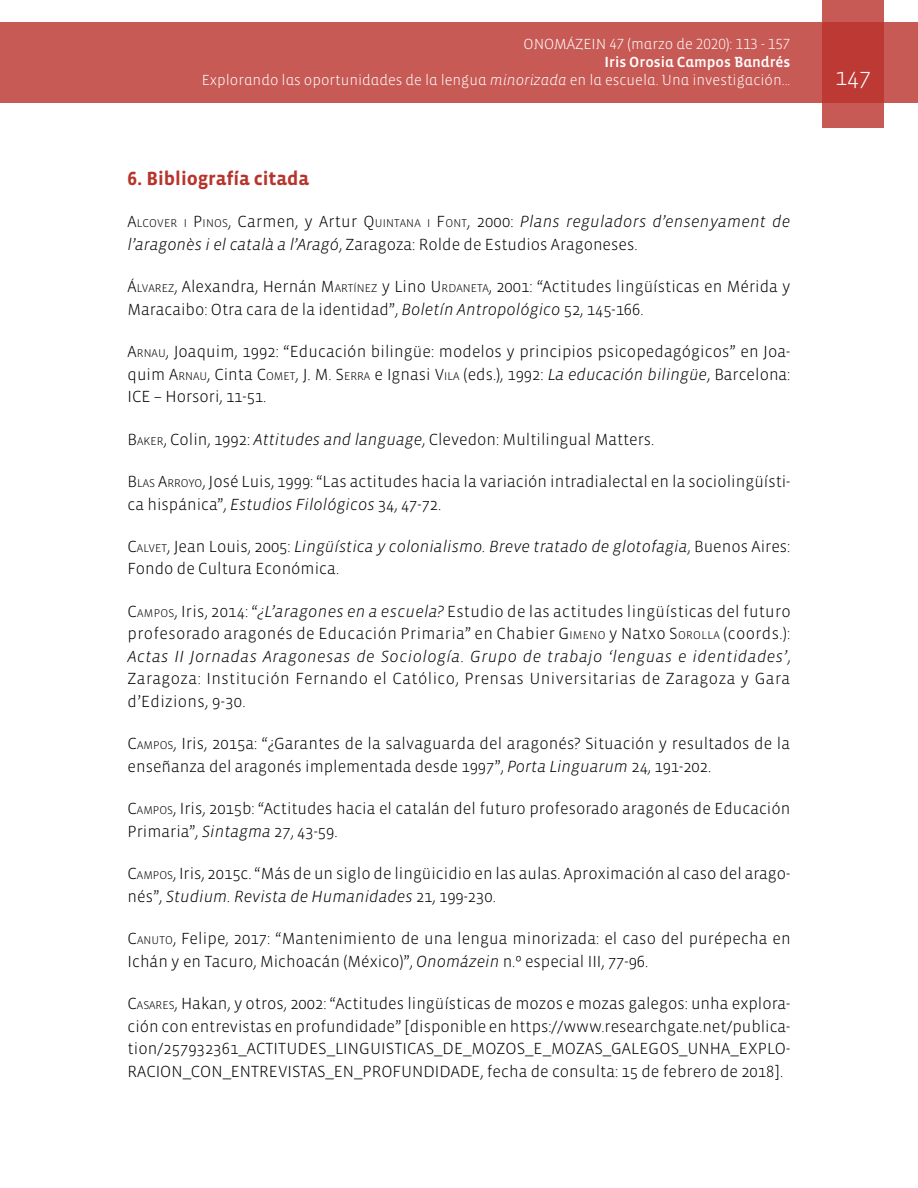
<style>
.page{position:relative;width:918px;height:1188px;background:#fff}
.page>*{position:absolute;margin:0;border:0;box-sizing:border-box;transform-origin:0 0}
.t1{font:300 24px "Vista Sans";color:#fff}
.t2{font:700 19.5px "Vista Sans";color:#b7342c}
.t3{font:300 16.5px/22.5px "Vista Sans";color:#000}
.t4{font:italic 300 16.5px/22.5px "Vista Sans";letter-spacing:.01em;color:#000}
.t5{font:300 15px "Vista Sans Alt";color:#fff}
.t6{font:15px "Vista Sans Alt Med";color:#fff}
.t7{font:300 11.55px "Vista Sans";color:#000}
.s1{font-family:"Vista Sans Alt Light Ita";font-weight:400}
.s2{font-style:normal}
.s3{font-style:normal;font-size:11.55px}
.s4{font-style:inherit}
.s5{font-size:11.55px}
.s6{font-style:italic}
.s7{font-size:16.5px}
</style>
<div class="page">
<div style="left:0;top:23px;width:918px;height:80px;background:#c85a55"></div>
<svg style="left:822px;top:0;width:62px;height:128px;background:#c1453f"></svg>
<p class="t5" style="left:524px;top:37px;width:268px">ONOMÁZEIN 47 (marzo de 2020): 113 - 157</p>
<p class="t6" style="left:605px;top:55px;width:187px">Iris Orosia Campos Bandrés</p>
<p class="t5" style="left:202px;top:73px;width:590px">Explorando las oportunidades de la lengua <span class="s1">minorizada</span> en la escuela. Una investigación...</p>
<h1 class="t1" style="left:835px;top:65px;width:37px">147</h1>
<p class="t2" style="left:128px;top:168px;width:183px">6. Bibliografía citada</p>
<p class="t4" style="left:128px;top:211px;width:664px"><span class="s2">A</span><span class="s3">LCOVER I</span> <span class="s2">P</span><span class="s3">INOS</span><span class="s2">, Carmen, y Artur</span> <span class="s2">Q</span><span class="s3">UINTANA I</span> <span class="s2">F</span><span class="s3">ONT</span><span class="s2">, 2000:</span> Plans reguladors d’ensenyament de l’aragonès i el català a l’Aragó<span class="s2">, Zaragoza: Rolde de Estudios Aragoneses.</span></p>
<p class="t3" style="left:128px;top:276px;width:665px"><span class="s4">Á</span><span class="s5">LVAREZ</span>, Alexandra, Hernán <span class="s4">M</span><span class="s5">ARTÍNEZ</span> y Lino <span class="s4">U</span> <span class="s5">RDANETA</span>, 2001: “Actitudes lingüísticas en Mérida y<br>Maracaibo: Otra cara de la identidad”, <span class="s6">Boletín Antropológico</span> 52, 145-166.</p>
<p class="t3" style="left:128px;top:341px;width:664px;text-align:justify"><span class="s4">A</span><span class="s5">RNAU</span>, Joaquim, 1992: “Educación bilingüe: modelos y principios psicopedagógicos” en Joa&shy;quim <span class="s4">A</span><span class="s5">RNAU</span>, Cinta <span class="s4">C</span><span class="s5">OM ET</span>, J. M. <span class="s4">S</span> <span class="s5">ERRA</span> e Ignasi <span class="s4">V</span><span class="s5">ILA</span> (eds.), 1992: <span class="s6">La educación bilingüe</span>, Barcelona:<br>ICE – Horsori, 11-51.</p>
<p class="t3" style="left:128px;top:428px;width:528px"><span class="s4">B</span><span class="s5">AKER</span>, Colin, 1992: <span class="s6">Attitudes and language</span>, Clevedon: Multilingual Matters.</p>
<p class="t3" style="left:128px;top:471px;width:664px"><span class="s4">B</span><span class="s5">LAS</span> <span class="s4">A</span><span class="s5">RROYO</span>, José Luis, 1999: “Las actitudes hacia la variación intradialectal en la sociolingüísti&shy;ca hispánica”, <span class="s6">Estudios Filológicos</span> 34, 47-72.</p>
<p class="t3" style="left:128px;top:536px;width:664px"><span class="s4">C</span><span class="s5">ALVET</span>, Jean Louis, 2005: <span class="s6">Lingüística y colonialismo. Breve tratado de glotofagia</span>, Buenos Aires:<br>Fondo de Cultura Económica.</p>
<p class="t7" style="left:128px;top:607px;width:18px"><span class="s7">C</span>AMP</p>
<p class="t3" style="left:128px;top:601px;width:665px;text-align:justify;text-indent:33px"><span class="s5">OS</span>, Iris, 2014: “<span class="s6">¿L’aragones en a escuela?</span> Estudio de las actitudes lingüísticas del futuro profesorado aragonés de Educación Primaria” en Chabier <span class="s4">G</span><span class="s5">IM ENO</span> y Natxo <span class="s4">S</span><span class="s5">OROLLA</span> (coords.):<br><span class="s6">Actas II Jornadas Aragonesas de Sociología. Grupo de trabajo ‘lenguas e identidades’</span>, Zaragoza: Institución Fernando el Católico, Prensas Universitarias de Zaragoza y Gara d’Edizions, 9-30.</p>
<p class="t7" style="left:128px;top:740px;width:18px"><span class="s7">C</span>AMP</p>
<p class="t3" style="left:128px;top:733px;width:664px;text-indent:32px"><span class="s5">OS</span>, Iris, 2015a: “¿Garantes de la salvaguarda del aragonés? Situación y resultados de la enseñanza del aragonés implementada desde 1997”, <span class="s6">Porta Linguarum</span> 24, 191-202.</p>
<p class="t7" style="left:128px;top:805px;width:18px"><span class="s7">C</span>AMP</p>
<p class="t3" style="left:128px;top:798px;width:664px;text-indent:32px"><span class="s5">OS</span>, Iris, 2015b: “Actitudes hacia el catalán del futuro profesorado aragonés de Educación<br>Primaria”, <span class="s6">Sintagma</span> 27, 43-59.</p>
<p class="t7" style="left:128px;top:870px;width:18px"><span class="s7">C</span>AMP</p>
<p class="t3" style="left:128px;top:863px;width:664px;text-indent:32px"><span class="s5">OS</span>, Iris, 2015c. “Más de un siglo de lingüicidio en las aulas. Aproximación al caso del arago&shy;nés”, <span class="s6">Studium. Revista de Humanidades</span> 21, 199-230.</p>
<p class="t3" style="left:128px;top:928px;width:665px"><span class="s4">C</span><span class="s5">ANUTO</span>, Felipe, 2017: “Mantenimiento de una lengua minorizada: el caso del purépecha en<br>Ichán y en Tacuro, Michoacán (México)”, <span class="s6">Onomázein</span> n.º especial III, 77-96.</p>
<p class="t3" style="left:128px;top:993px;width:664px;text-align:justify"><span class="s4">C</span><span class="s5">ASARES</span>, Hakan, y otros, 2002: “Actitudes lingüísticas de mozos e mozas galegos: unha explora&shy;ción con entrevistas en profundidade” [disponible en https://www.researchgate.net/publica&shy;tion/257932361_ACTITUDES_LINGUISTICAS_DE_MOZOS_E_MOZAS_GALEGOS_UNHA_EXPLO-RACION_CON_ENTREVISTAS_EN_PROFUNDIDADE, fecha de consulta: 15 de febrero de 2018].</p>
</div>
